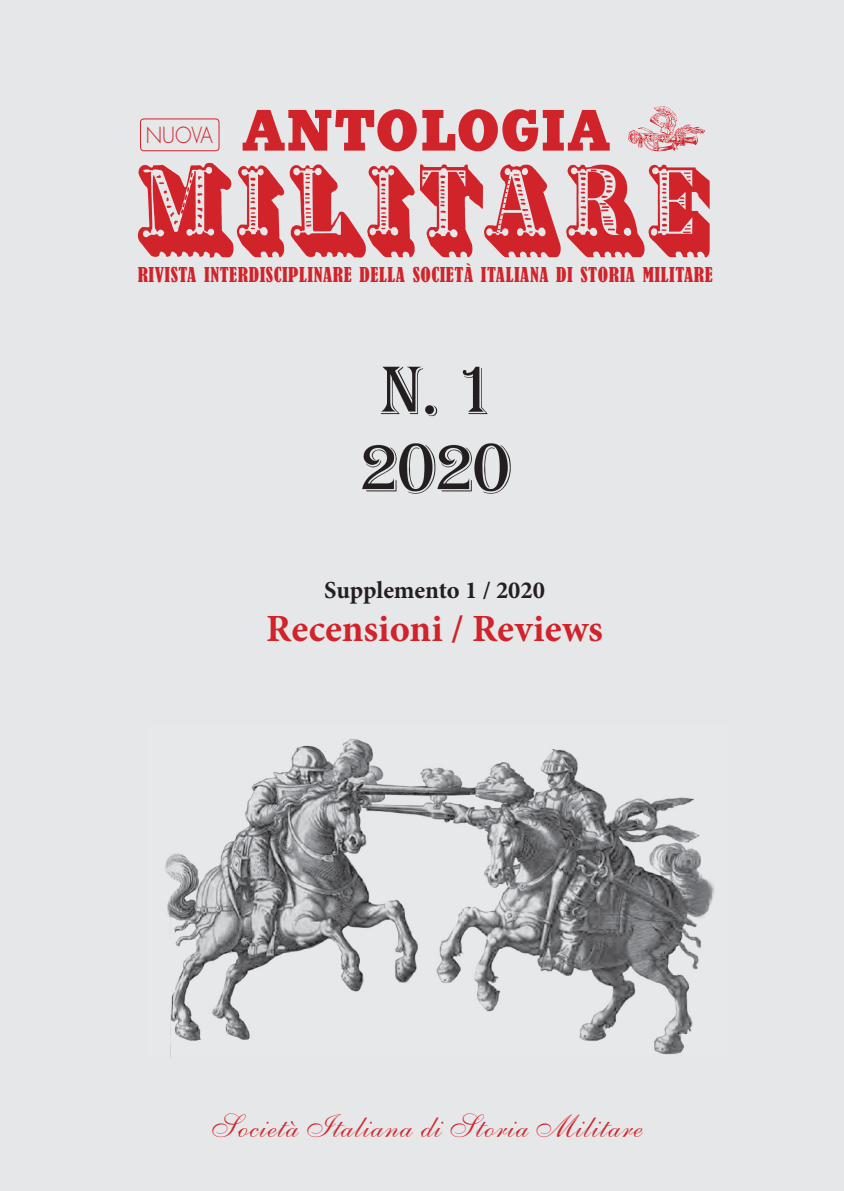
<style>
.page{position:relative;width:844px;height:1191px;background:#fff}
.page>*{position:absolute;margin:0;border:0;box-sizing:border-box;transform-origin:0 0}
.note{font:700 38.5px "Minion Pro";color:#d1232a}
.t1{font:32.38px "Shelley Allegro Script";letter-spacing:.03em;color:#d1232a}
.note-2{font:700 24.5px "Minion Pro";letter-spacing:-.005em;color:#231f20}
.t2{font:300 21.53px "Futura";color:#d1232a;scale:.9 1}
.t3{font:condensed 19.25px "Bernard";letter-spacing:.03em;color:#d1232a}
</style>
<div class="page">
<div style="left:0;top:0;width:843px;height:1191px;background:#e6e7e9"></div>
<img style="left:137px;top:162px;width:573px;height:96px">
<img style="left:242px;top:109px;width:368px;height:43px">
<div style="left:140px;top:118px;width:79px;height:33px;border:1px solid #d1232a;border-radius:3px"></div>
<img style="left:628px;top:106px;width:78px;height:46px">
<img style="left:165px;top:739px;width:549px;height:318px">
<img style="left:362px;top:366px;width:149px;height:128px">
<p class="t2" style="left:146px;top:121px;width:76px">NUOVA</p>
<p class="t3" style="left:138px;top:264px;width:576px">RIVISTA INTERDISCIPLINARE DELLA SOCIETÀ ITALIANA DI STORIA MILITARE</p>
<p class="note-2" style="left:324px;top:572px;width:222px">Supplemento 1 / 2020</p>
<p class="note" style="left:266px;top:601px;width:338px">Recensioni / Reviews</p>
<p class="t1" style="left:206px;top:1107px;width:432px">Società Italiana di Storia Militare</p>
</div>
